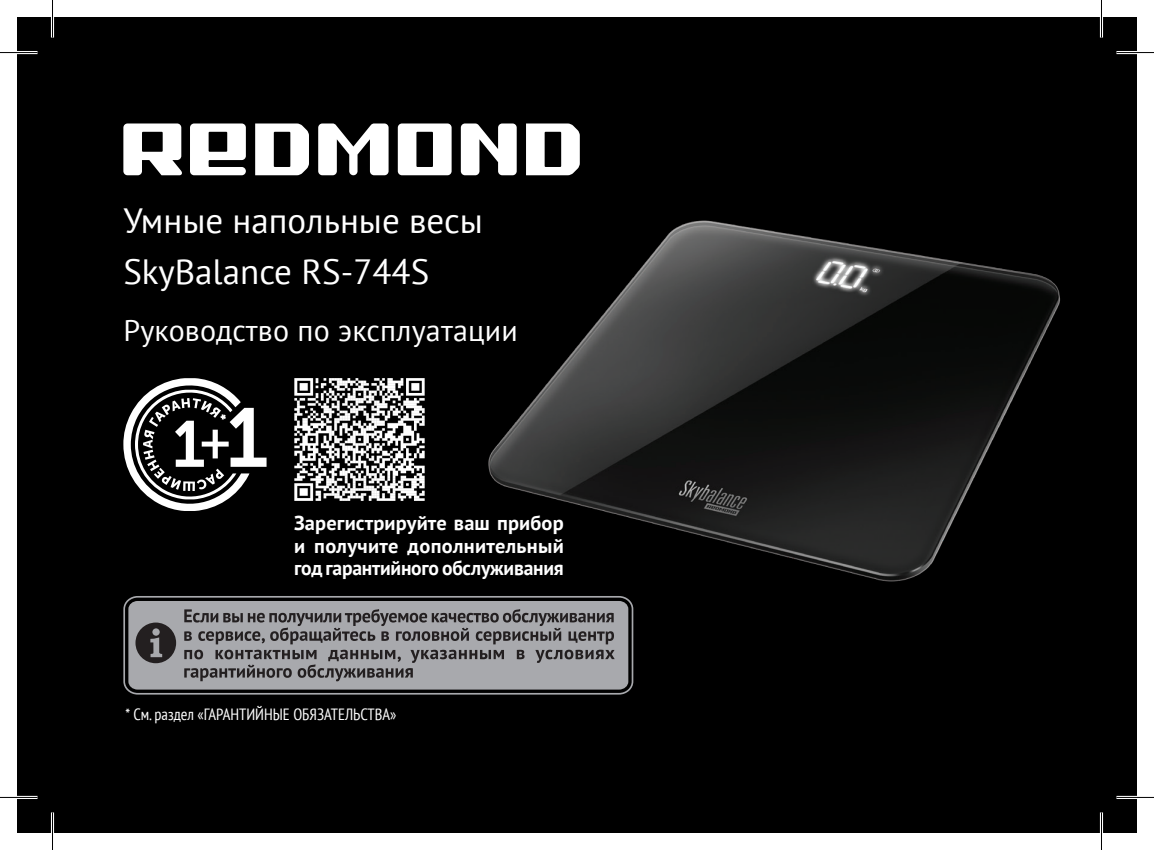
<style>
.page{position:relative;width:1154px;height:850px;background:#fff}
.page>*{position:absolute;margin:0;border:0;box-sizing:border-box;transform-origin:0 0}
.t1{font:35px "PT Sans";color:#fff}
.t2{font:30px "PT Sans";letter-spacing:.005em;color:#fff}
.t3{font:700 20px/22.5px "PT Sans";letter-spacing:-.01em;color:#fff;text-align:justify}
.t4{font:condensed 16.25px "PT Sans";color:#fff}
</style>
<div class="page">
<div style="left:17px;top:17px;width:1120px;height:815px;background:#000"></div>
<svg style="left:526px;top:123px;width:54px;height:52px"></svg>
<svg style="left:461px;top:123px;width:56px;height:52px"></svg>
<svg style="left:398px;top:123px;width:54px;height:52px"></svg>
<svg style="left:318px;top:123px;width:71px;height:52px"></svg>
<svg style="left:255px;top:123px;width:54px;height:52px"></svg>
<svg style="left:190px;top:123px;width:56px;height:52px"></svg>
<svg style="left:123px;top:123px;width:59px;height:52px"></svg>
<div style="left:128px;top:600px;width:500px;height:89px;background:#a8a9ad;border-radius:9px"></div>
<div style="left:123px;top:595px;width:510px;height:99px;border:2px solid #a8a9ad;border-radius:13px"></div>
<svg style="left:135px;top:622px;width:41px;height:41px"></svg>
<svg style="left:184px;top:609px;width:431px;height:72px"></svg>
<svg style="left:123px;top:378px;width:144px;height:133px"></svg>
<img style="left:488px;top:220px;width:572px;height:362px">
<img style="left:294px;top:378px;width:131px;height:122px">
<hr style="left:0;top:51px;width:38px;height:3px;background:#fff">
<hr style="left:1116px;top:51px;width:38px;height:3px;background:#fff">
<hr style="left:0;top:795px;width:38px;height:3px;background:#fff">
<hr style="left:1116px;top:795px;width:38px;height:3px;background:#fff">
<hr style="left:51px;top:0;width:3px;height:38px;background:#fff">
<hr style="left:51px;top:812px;width:3px;height:37px;background:#fff">
<hr style="left:1100px;top:0;width:3px;height:38px;background:#fff">
<hr style="left:1100px;top:812px;width:3px;height:37px;background:#fff">
<hr style="left:0;top:52px;width:38px;height:1px;background:#000">
<hr style="left:1116px;top:52px;width:38px;height:1px;background:#000">
<hr style="left:0;top:796px;width:38px;height:1px;background:#000">
<hr style="left:1116px;top:796px;width:38px;height:1px;background:#000">
<hr style="left:52px;top:0;width:1px;height:38px;background:#000">
<hr style="left:52px;top:812px;width:1px;height:37px;background:#000">
<hr style="left:1101px;top:0;width:1px;height:38px;background:#000">
<hr style="left:1101px;top:812px;width:1px;height:37px;background:#000">
<p class="t1" style="left:123px;top:198px;width:361px">Умные напольные весы</p>
<p class="t1" style="left:123px;top:249px;width:307px">SkyBalance RS-744S</p>
<p class="t2" style="left:123px;top:310px;width:396px">Руководство по эксплуатации</p>
<p class="t3" style="left:294px;top:511px;width:271px">Зарегистрируйте ваш прибор и получите дополнительный год гарантийного обслуживания</p>
<p class="t4" style="left:125px;top:703px;width:272px">* См. раздел «ГАРАНТИЙНЫЕ ОБЯЗАТЕЛЬСТВА»</p>
</div>
